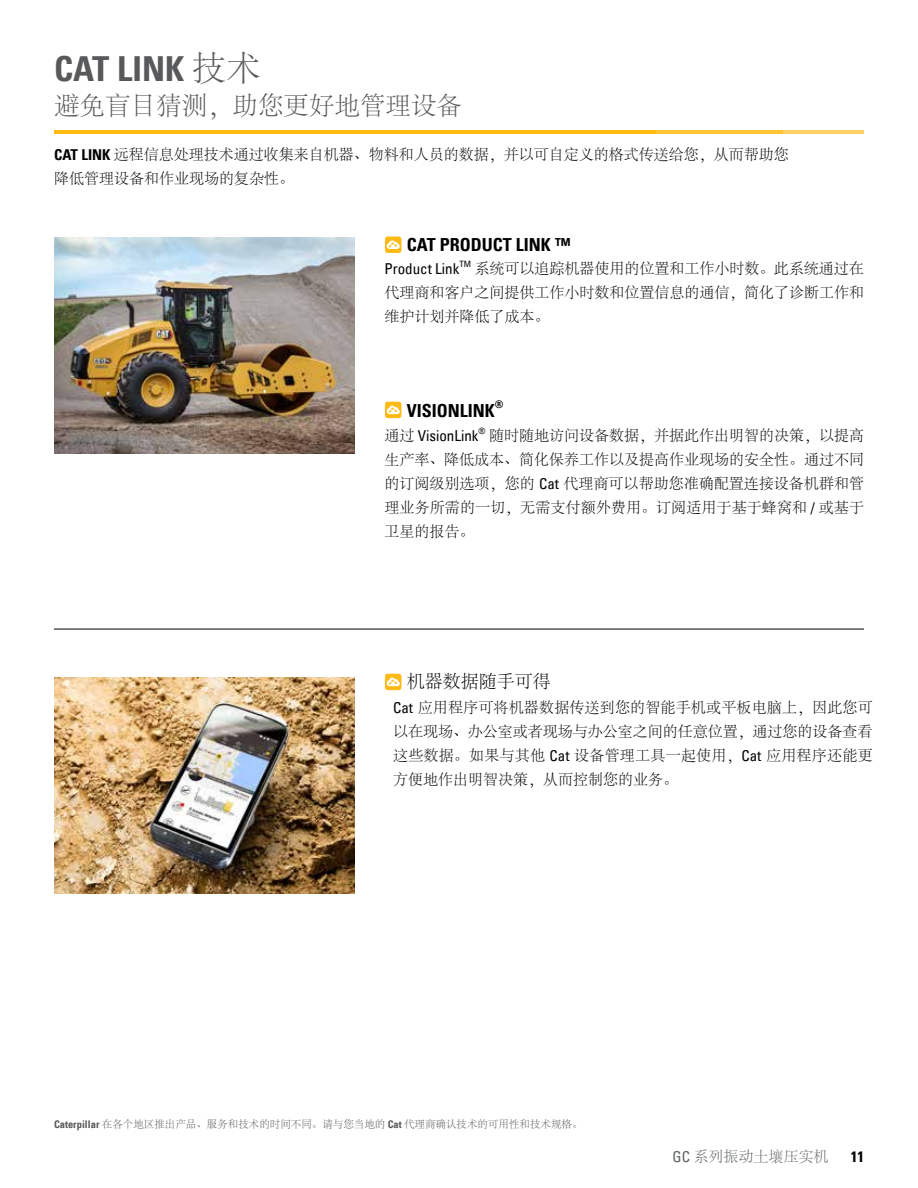
<style>
.page{position:relative;width:918px;height:1188px;background:#fff}
.page>*{position:absolute;margin:0;border:0;box-sizing:border-box;transform-origin:0 0}
.t1{font:700 condensed 34.5px "Univers LT";color:#58595b}
.t2{font:300 25.5px "Adobe Song Std";color:#58595b}
.t3{font:700 condensed 18px "Univers LT";color:#000}
.t4{font:300 18px "Adobe Song Std";color:#000}
.t5{font:300 15px/24px "Adobe Song Std";color:#000;text-align:justify}
.t6{font:condensed 15px "Univers LT";color:#000}
.t7{font:300 15px "Adobe Song Std";color:#5e6263}
.t8{font:700 condensed 15px "Univers LT";color:#000}
.t9{font:300 10.5px "Adobe Song Std";color:#58595b}
.t10{font:700 condensed 10.5px "Univers LT";color:#000}
.t11{font:condensed 8.7px "Univers LT";color:#000}
.s1{font-family:"Adobe Song Std";font-weight:300;font-stretch:normal}
.s2{font-family:"Univers LT";font-weight:700;font-stretch:condensed}
.s3{font-family:"Univers LT";font-weight:400;font-stretch:condensed}
</style>
<div class="page">
<svg style="left:385px;top:402px;width:16px;height:16px"></svg>
<svg style="left:385px;top:237px;width:16px;height:16px"></svg>
<img style="left:54px;top:238px;width:300px;height:216px">
<hr style="left:54px;top:131px;width:601px;height:3px;background:#fdba12">
<hr style="left:654px;top:131px;width:128px;height:3px;background:#fdba12">
<hr style="left:782px;top:131px;width:82px;height:3px;background:#fdba12">
<hr style="left:54px;top:629px;width:810px;height:1px;background:#000">
<svg style="left:385px;top:674px;width:16px;height:16px"></svg>
<img style="left:54px;top:678px;width:300px;height:216px">
<h1 class="t1" style="left:54px;top:47px;width:208px">CAT LINK <span class="s1">技术</span></h1>
<h2 class="t2" style="left:54px;top:92px;width:409px">避免盲目猜测，助您更好地管理设备</h2>
<p class="t5" style="left:54px;top:143px;width:736px"><span class="s2">CAT LINK</span> 远程信息处理技术通过收集来自机器、物料和人员的数据，并以可自定义的格式传送给您，从而帮助您降低管理设备和作业现场的复杂性。</p>
<p class="t3" style="left:407px;top:234px;width:165px">CAT PRODUCT LINK ™</p>
<p class="t6" style="left:384px;top:259px;width:76px">Product Link</p>
<p class="t11" style="left:459px;top:258px;width:13px">TM</p>
<p class="t5" style="left:384px;top:257px;width:481px;text-indent:90px">系统可以追踪机器使用的位置和工作小时数。此系统通过在代理商和客户之间提供工作小时数和位置信息的通信，简化了诊断工作和维护计划并降低了成本。</p>
<p class="t3" style="left:407px;top:399px;width:90px">VISIONLINK</p>
<p class="t10" style="left:495px;top:398px;width:10px">®</p>
<p class="t6" style="left:384px;top:426px;width:96px"><span class="s1">通过</span> VisionLink</p>
<p class="t11" style="left:479px;top:425px;width:8px">®</p>
<p class="t5" style="left:384px;top:424px;width:481px;text-indent:105px">随时随地访问设备数据，并据此作出明智的决策，以提高生产率、降低成本、简化保养工作以及提高作业现场的安全性。通过不同的订阅级别选项，您的 <span class="s3">Cat</span> 代理商可以帮助您准确配置连接设备机群和管理业务所需的一切，无需支付额外费用。订阅适用于基于蜂窝和 <span class="s3">/</span> 或基于卫星的报告。</p>
<p class="t4" style="left:407px;top:672px;width:145px">机器数据随手可得</p>
<p class="t5" style="left:393px;top:696px;width:481px"><span class="s3">Cat</span> 应用程序可将机器数据传送到您的智能手机或平板电脑上，因此您可以在现场、办公室或者现场与办公室之间的任意位置，通过您的设备查看这些数据。如果与其他 <span class="s3">Cat</span> 设备管理工具一起使用，<span class="s3">Cat</span> 应用程序还能更方便地作出明智决策，从而控制您的业务。</p>
<p class="t9" style="left:54px;top:1119px;width:530px"><span class="s2">Caterpillar</span> 在各个地区推出产品、服务和技术的时间不同。请与您当地的 <span class="s2">Cat</span> 代理商确认技术的可用性和技术规格。</p>
<p class="t7" style="left:673px;top:1148px;width:157px"><span class="s3">GC</span> 系列振动土壤压实机</p>
<p class="t8" style="left:851px;top:1147px;width:15px">11</p>
</div>
